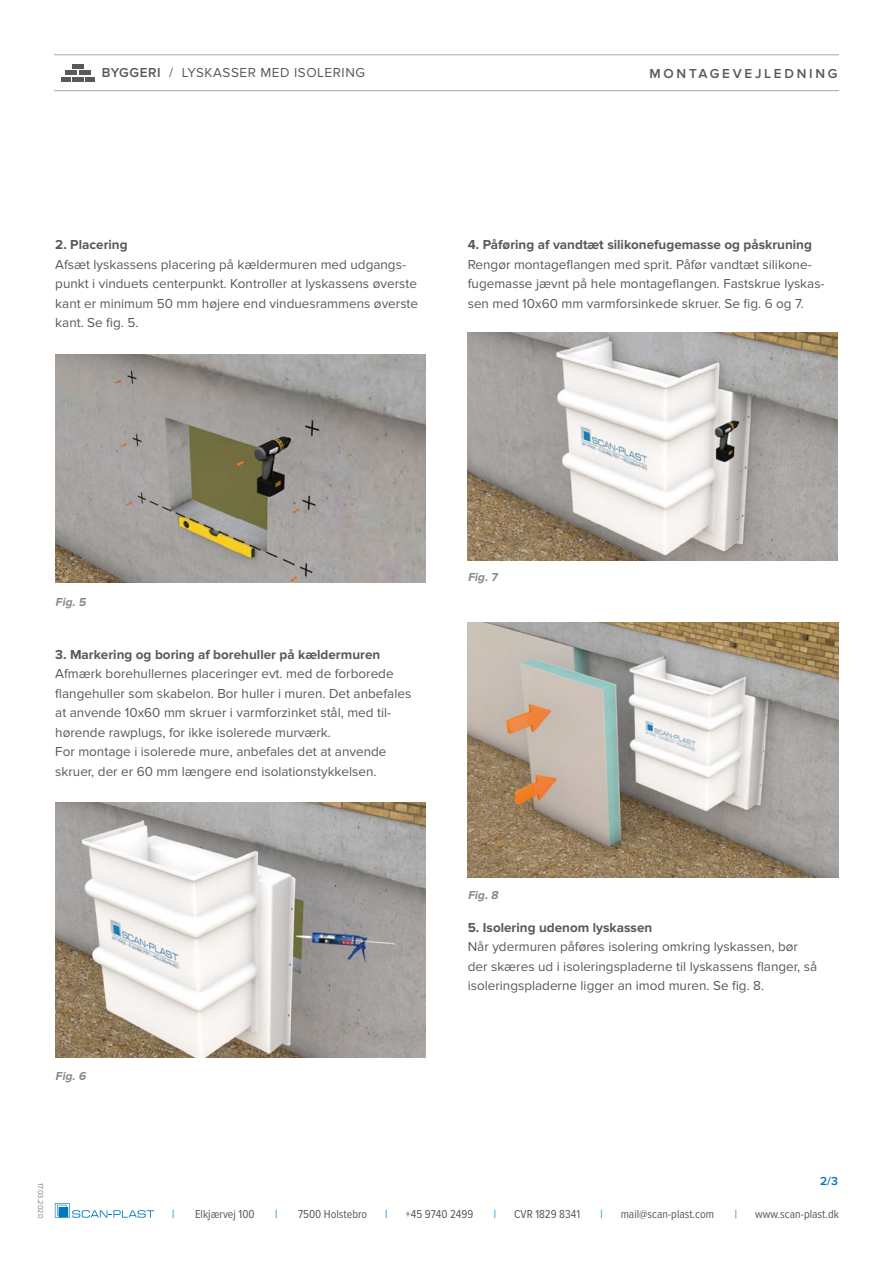
<style>
.page{position:relative;width:893px;height:1263px;background:#fff}
.page>*{position:absolute;margin:0;border:0;box-sizing:border-box;transform-origin:0 0}
.t1{font:13.5px/19.5px "Proxima Nova";color:#58595b}
.t2{font:700 13.5px "Proxima Nova";color:#58595b}
.t3{font:13.5px "Proxima Nova";letter-spacing:.04em;color:#58595b}
.t4{font:600 13.5px "Proxima Nova";letter-spacing:.2em;color:#58595b}
.t5{font:12px "Proxima Nova Cond";color:#58595b}
.t6{font:italic 700 12px "Proxima Nova";color:#888a8c}
.t7{font:12px "Proxima Nova Cond";color:#007dc3}
.t8{font:600 12px "Proxima Nova";color:#0071b9}
.t9{font:7.5px "Proxima Nova";color:#808285}
.s1{font-weight:600}
</style>
<div class="page">
<svg style="left:55px;top:1203px;width:99px;height:15px"></svg>
<hr style="left:54px;top:55px;width:785px;height:1px;background:#a7a9ac">
<hr style="left:54px;top:90px;width:785px;height:1px;background:#a7a9ac">
<div style="left:72px;top:64px;width:12px;height:5px;background:#58595b"></div>
<div style="left:65px;top:70px;width:12px;height:5px;background:#58595b"></div>
<div style="left:79px;top:70px;width:11px;height:5px;background:#58595b"></div>
<div style="left:72px;top:77px;width:12px;height:5px;background:#58595b"></div>
<div style="left:61px;top:77px;width:9px;height:5px;background:#58595b"></div>
<div style="left:85px;top:77px;width:10px;height:5px;background:#58595b"></div>
<img style="left:55px;top:354px;width:370px;height:228px">
<img style="left:55px;top:802px;width:370px;height:255px">
<img style="left:468px;top:333px;width:370px;height:228px">
<img style="left:468px;top:622px;width:371px;height:255px">
<p class="t3" style="left:102px;top:65px;width:265px"><span class="s1">BYGGERI</span> / LYSKASSER MED ISOLERING</p>
<p class="t4" style="left:650px;top:66px;width:189px">MONTAGEVEJLEDNING</p>
<p class="t2" style="left:55px;top:237px;width:74px">2. Placering</p>
<p class="t1" style="left:55px;top:254px;width:364px">Afsæt lyskassens placering på kældermuren med udgangs&shy;punkt i vinduets centerpunkt. Kontroller at lyskassens øverste kant er minimum 50 mm højere end vinduesrammens øverste kant. Se fig. 5.</p>
<p class="t2" style="left:468px;top:237px;width:346px">4. Påføring af vandtæt silikonefugemasse og påskruning</p>
<p class="t1" style="left:468px;top:254px;width:358px">Rengør montageflangen med sprit. Påfør vandtæt silikone&shy;fugemasse jævnt på hele montageflangen. Fastskrue lyskas&shy;sen med 10x60 mm varmforsinkede skruer. Se fig. 6 og 7.</p>
<p class="t6" style="left:55px;top:595px;width:34px">Fig.5</p>
<p class="t2" style="left:55px;top:646px;width:327px">3. Markering og boring af borehuller på kældermuren</p>
<p class="t1" style="left:55px;top:664px;width:358px">Afmærk borehullernes placeringer evt. med de forborede flangehuller som skabelon. Bor huller i muren. Det anbefales at anvende 10x60 mm skruer i varmforzinket stål, med til&shy;hørende rawplugs, for ikke isolerede murværk.<br>For montage i isolerede mure, anbefales det at anvende skruer, der er 60 mm længere end isolationstykkelsen.</p>
<p class="t6" style="left:468px;top:570px;width:34px">Fig.7</p>
<p class="t6" style="left:55px;top:1069px;width:34px">Fig.6</p>
<p class="t9" style="left:45px;top:1183px;width:37px;rotate:90deg">17.03.2020</p>
<p class="t6" style="left:468px;top:888px;width:34px">Fig.8</p>
<p class="t2" style="left:468px;top:919px;width:186px">5. Isolering udenom lyskassen</p>
<p class="t1" style="left:468px;top:937px;width:351px">Når ydermuren påføres isolering omkring lyskassen, bør der skæres ud i isoleringspladerne til lyskassens flanger, så isoleringspladerne ligger an imod muren. Se fig. 8.</p>
<p class="t8" style="left:820px;top:1174px;width:19px">2/3</p>
<p class="t7" style="left:172px;top:1208px;width:4px">|</p>
<p class="t5" style="left:195px;top:1208px;width:61px">Elkjærvej 100</p>
<p class="t7" style="left:275px;top:1208px;width:4px">|</p>
<p class="t5" style="left:298px;top:1208px;width:71px">7500 Holstebro</p>
<p class="t7" style="left:385px;top:1208px;width:4px">|</p>
<p class="t5" style="left:406px;top:1208px;width:69px">+45 9740 2499</p>
<p class="t7" style="left:494px;top:1208px;width:4px">|</p>
<p class="t5" style="left:514px;top:1208px;width:67px">CVR 1829 8341</p>
<p class="t7" style="left:600px;top:1208px;width:4px">|</p>
<p class="t5" style="left:621px;top:1208px;width:95px">mail@scan-plast.com</p>
<p class="t7" style="left:735px;top:1208px;width:4px">|</p>
<p class="t5" style="left:755px;top:1208px;width:86px">www.scan-plast.dk</p>
</div>
